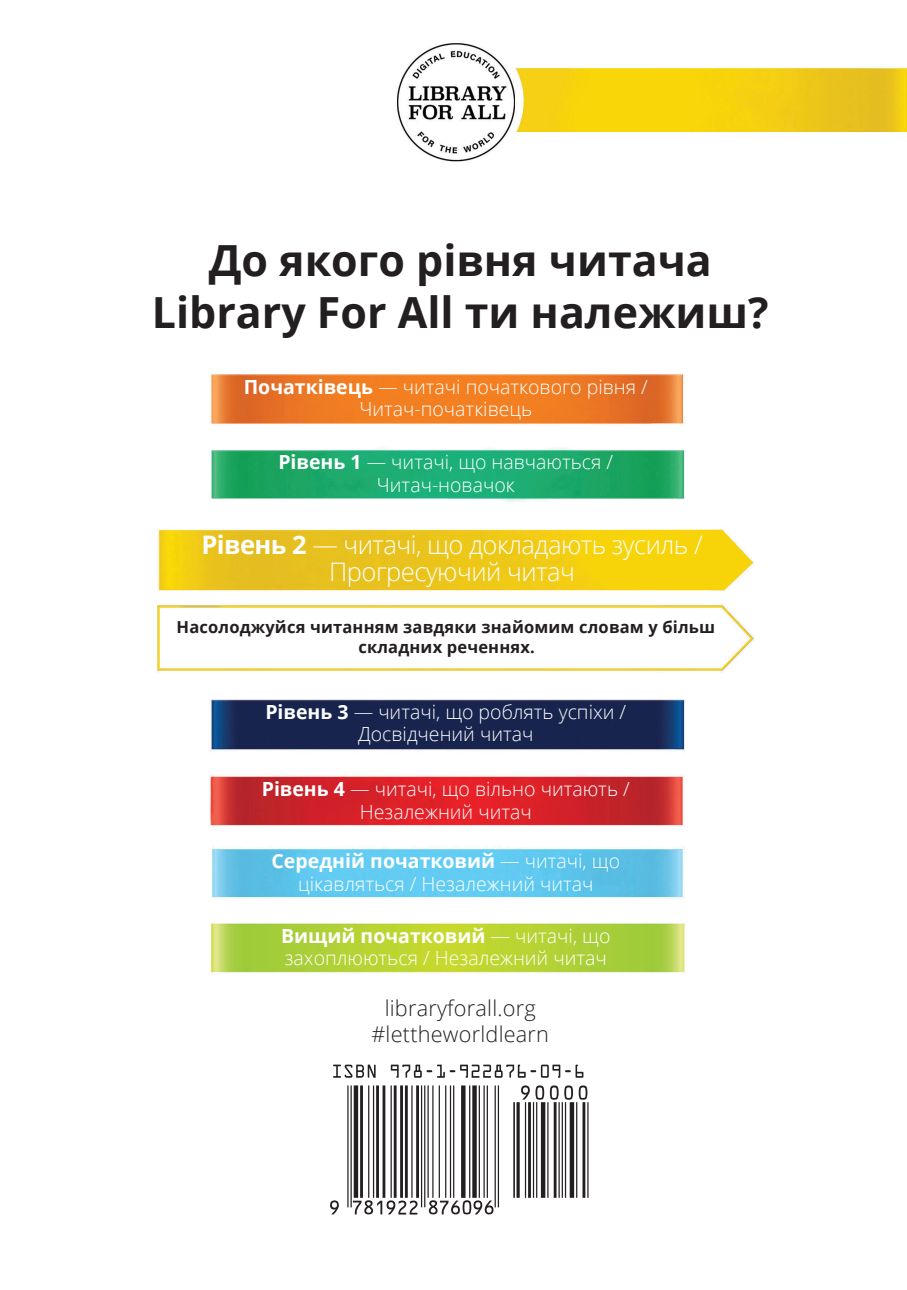
<style>
.page{position:relative;width:907px;height:1290px;background:#fff}
.page>*{position:absolute;margin:0;border:0;box-sizing:border-box;transform-origin:0 0}
.Back_Cover_head{font:700 42.9px "Open Sans";color:#231f20}
.BC_Level_head{font:300 25.5px "Open Sans";letter-spacing:-.02em;color:#fff}
.BC__lettheworldlearn{font:300 21.75px/26px "Open Sans";letter-spacing:.01em;color:#231f20;text-align:center}
.BC_Other_levels{font:300 19.5px "Open Sans";color:#fff}
.BC_Other_levels-2{font:700 19.5px "Open Sans";color:#fff}
.BC_Level_text{font:700 16.5px "Open Sans";letter-spacing:.01em;color:#231f20}
.s1{font-weight:700}
.s2{font-weight:300}
</style>
<div class="page">
<img style="left:157px;top:43px;width:749px;height:930px">
<svg style="left:333px;top:1064px;width:250px;height:14px"></svg>
<svg style="left:330px;top:1085px;width:258px;height:129px"></svg>
<p class="Back_Cover_head" style="left:209px;top:230px;width:504px">До якого рівня читача</p>
<p class="Back_Cover_head" style="left:152px;top:282px;width:618px">Library For All ти належиш?</p>
<p class="BC_Other_levels" style="left:244px;top:373px;width:405px"><span class="s1">Початківець</span> — читачі початкового рівня /</p>
<p class="BC_Other_levels" style="left:359px;top:396px;width:174px">Читач-початківець</p>
<p class="BC_Other_levels" style="left:278px;top:449px;width:336px"><span class="s1">Рівень 1</span> — читачі, що навчаються /</p>
<p class="BC_Other_levels" style="left:377px;top:471px;width:139px">Читач-новачок</p>
<p class="BC_Level_head" style="left:201px;top:527px;width:502px"><span class="s1">Рівень 2</span> — читачі, що докладають зусиль /</p>
<p class="BC_Level_head" style="left:329px;top:554px;width:247px">Прогресуючий читач</p>
<p class="BC_Level_text" style="left:176px;top:615px;width:540px">Насолоджуйся читанням завдяки знайомим словам у більш</p>
<p class="BC_Level_text" style="left:358px;top:635px;width:178px">складних реченнях.</p>
<p class="BC_Other_levels" style="left:265px;top:698px;width:362px"><span class="s1">Рівень 3</span> — читачі, що роблять успіхи /</p>
<p class="BC_Other_levels" style="left:358px;top:721px;width:177px">Досвідчений читач</p>
<p class="BC_Other_levels" style="left:262px;top:776px;width:369px"><span class="s1">Рівень 4</span> — читачі, що вільно читають /</p>
<p class="BC_Other_levels" style="left:360px;top:798px;width:173px">Незалежний читач</p>
<p class="BC_Other_levels-2" style="left:271px;top:847px;width:350px">Середній початковий <span class="s2">— читачі, що</span></p>
<p class="BC_Other_levels" style="left:298px;top:870px;width:297px">цікавляться / Незалежний читач</p>
<p class="BC_Other_levels-2" style="left:281px;top:922px;width:331px">Вищий початковий <span class="s2">— читачі, що</span></p>
<p class="BC_Other_levels" style="left:285px;top:945px;width:323px">захоплюються / Незалежний читач</p>
<p class="BC__lettheworldlearn" style="left:371px;top:994px;width:179px">libraryforall.org #lettheworldlearn</p>
</div>
